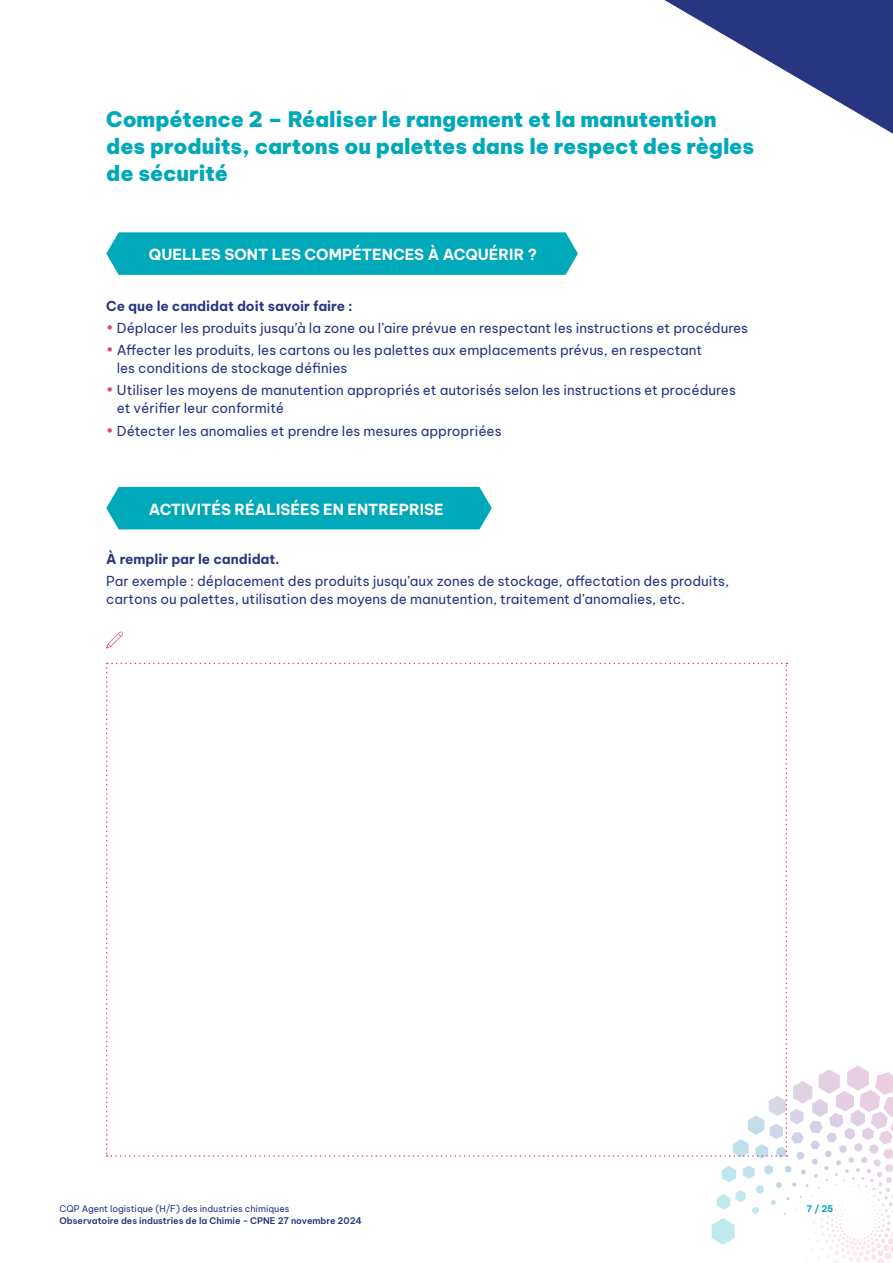
<style>
.page{position:relative;width:893px;height:1263px;background:#fff}
.page>*{position:absolute;margin:0;border:0;box-sizing:border-box;transform-origin:0 0}
.t1{font:900 21px/27px "Be Vietnam Pro";color:#00a9b9}
.t2{font:700 15px "Be Vietnam Pro";color:#fff}
.t3{font:13.5px/18px "Be Vietnam Pro";color:#283581}
.t4{font:700 13.5px "Be Vietnam Pro";letter-spacing:-.005em;color:#283581}
.t5{font:600 9px "Be Vietnam Pro";color:#283581}
.t6{font:9px "Be Vietnam Pro";color:#283581}
.t7{font:700 9px "Be Vietnam Pro";color:#00a9b9}
.s1{color:#da4290}
</style>
<div class="page">
<svg style="left:712px;top:1218px;width:23px;height:27px"></svg>
<img style="left:722px;top:1066px;width:171px;height:122px">
<svg style="left:664px;top:0;width:229px;height:134px"></svg>
<svg style="left:106px;top:232px;width:472px;height:43px;background:#09acbb"></svg>
<div style="left:106px;top:487px;width:386px;height:42px;background:#00a9b9"></div>
<svg style="left:106px;top:631px;width:17px;height:18px"></svg>
<svg style="left:106px;top:663px;width:681px;height:494px"></svg>
<h1 class="t1" style="left:106px;top:104px;width:649px">Compétence 2 – Réaliser le rangement et la manutention des produits, cartons ou palettes dans le respect des règles de sécurité</h1>
<p class="t2" style="left:149px;top:242px;width:390px">QUELLES SONT LES COMPÉTENCES À ACQUÉRIR ?</p>
<p class="t4" style="left:106px;top:294px;width:248px">Ce que le candidat doit savoir faire :</p>
<p class="t3" style="left:106px;top:318px;width:643px"><span class="s1">•</span> Déplacer les produits jusqu’à la zone ou l’aire prévue en respectant les instructions et procédures</p>
<p class="t3" style="left:117px;top:340px;width:587px;text-indent:-10px"><span class="s1">•</span> Affecter les produits, les cartons ou les palettes aux emplacements prévus, en respectant les conditions de stockage définies</p>
<p class="t3" style="left:117px;top:380px;width:621px;text-indent:-10px"><span class="s1">•</span> Utiliser les moyens de manutention appropriés et autorisés selon les instructions et procédures et vérifier leur conformité</p>
<p class="t3" style="left:106px;top:420px;width:397px"><span class="s1">•</span> Détecter les anomalies et prendre les mesures appropriées</p>
<p class="t2" style="left:149px;top:496px;width:296px">ACTIVITÉS RÉALISÉES EN ENTREPRISE</p>
<p class="t4" style="left:106px;top:548px;width:175px">À remplir par le candidat.</p>
<p class="t3" style="left:106px;top:571px;width:624px">Par exemple : déplacement des produits jusqu’aux zones de stockage, affectation des produits, cartons ou palettes, utilisation des moyens de manutention, traitement d’anomalies, etc.</p>
<p class="t6" style="left:60px;top:1202px;width:231px">CQP Agent logistique (H/F) des industries chimiques</p>
<p class="t5" style="left:60px;top:1213px;width:304px">Observatoire des industries de la Chimie - CPNE 27 novembre 2024</p>
<p class="t7" style="left:807px;top:1201px;width:28px">7 / 25</p>
</div>
